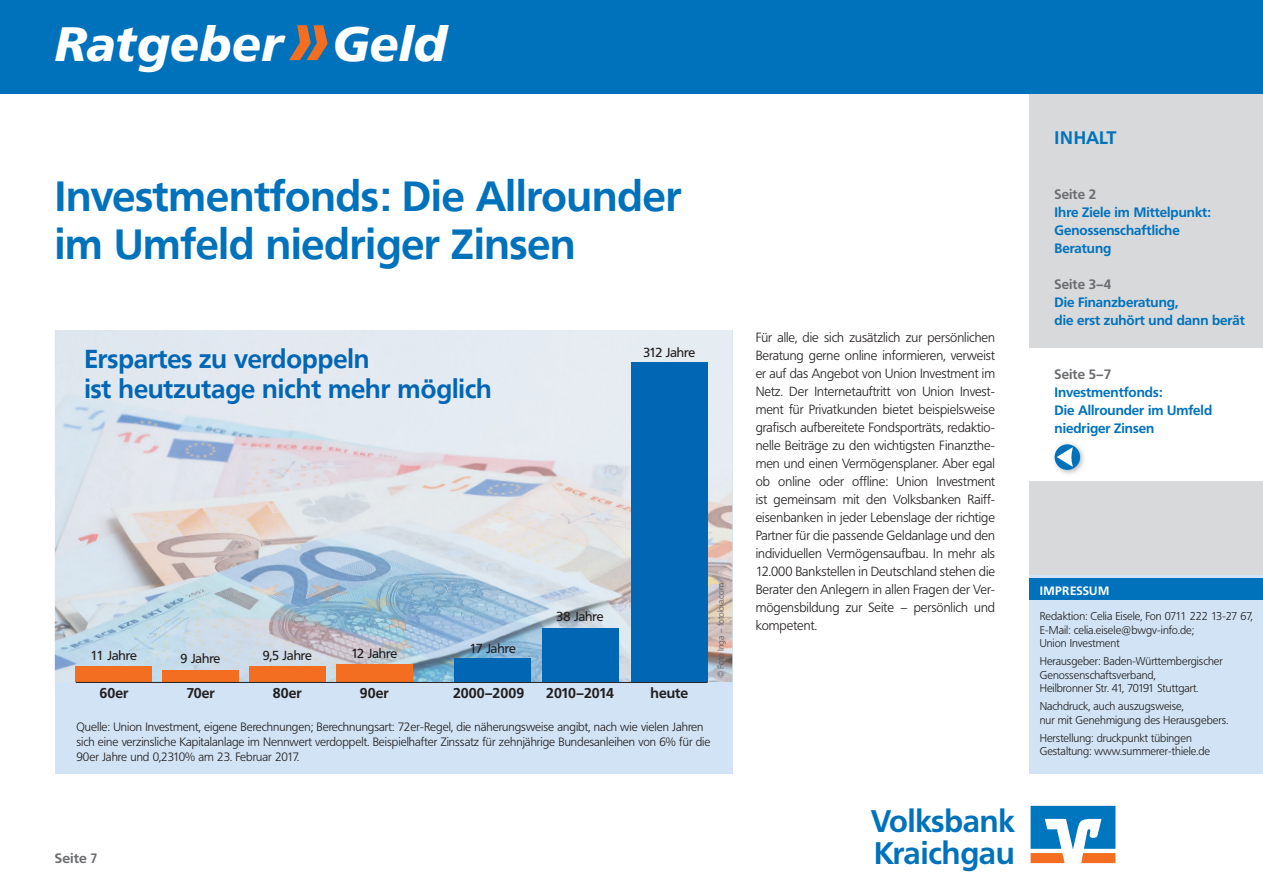
<style>
.page{position:relative;width:1263px;height:893px;background:#fff}
.page>*{position:absolute;margin:0;border:0;box-sizing:border-box;transform-origin:0 0}
.t1{font:italic 700 48px "Frutiger VR";color:#fff}
.t2{font:700 42px/48px "Frutiger VR";color:#0072bc}
.t3{font:700 30.9px/31.5px "Frutiger BQ";color:#0072bc}
.t4{font:700 25.8px/30.8px "Frutiger VR";color:#0166b3}
.t5{font:700 18px "Frutiger BQ";color:#0072bc}
.t6{font:700 14.1px "Frutiger BQ";color:#231f20}
.t7{font:700 14.1px "Frutiger BQ";letter-spacing:-.065em;color:#231f20}
.t8{font:700 13.5px/18px "Frutiger BQ";color:#0072bc}
.t9{font:700 13.5px "Frutiger BQ";color:#6c6d70}
.t10{font:700 13.5px "Frutiger BQ";color:#6c6d70;scale:1.05 1}
.t11{font:300 13.2px/18px "Frutiger BQ";color:#231f20;text-align:justify}
.t12{font:12.9px "Frutiger BQ";color:#231f20}
.t13{font:300 12px/15px "Frutiger BQ";color:#231f20}
.t14{font:700 12px "Frutiger BQ";letter-spacing:.03em;color:#fff}
.t15{font:300 11.25px/13.5px "Frutiger BQ";color:#231f20}
.t16{font:300 8.7px "Frutiger BQ";color:#57585a}
.s1{font-size:84.75px;color:#f36e21}
</style>
<div class="page">
<svg style="left:1030px;top:806px;width:85px;height:57px"></svg>
<div style="left:1029px;top:0;width:234px;height:774px;background:#d8d9db"></div>
<div style="left:1029px;top:348px;width:234px;height:132px;background:#fff"></div>
<img style="left:1054px;top:443px;width:30px;height:31px">
<svg style="left:1054px;top:444px;width:26px;height:26px"></svg>
<svg style="left:1057px;top:447px;width:16px;height:20px"></svg>
<div style="left:1029px;top:575px;width:234px;height:199px;background:#d1e3f4"></div>
<div style="left:1029px;top:579px;width:234px;height:21px;background:#0072bc"></div>
<div style="left:0;top:0;width:1263px;height:94px;background:#0072bc"></div>
<img style="left:55px;top:330px;width:358px;height:280px">
<img style="left:413px;top:330px;width:319px;height:318px">
<img style="left:55px;top:610px;width:372px;height:72px">
<img style="left:425px;top:648px;width:307px;height:34px">
<div style="left:55px;top:682px;width:677px;height:92px;background:#d1e3f4"></div>
<div style="left:76px;top:667px;width:76px;height:15px;background:#f36e21"></div>
<div style="left:163px;top:670px;width:76px;height:12px;background:#f36e21"></div>
<div style="left:249px;top:667px;width:76px;height:15px;background:#f36e21"></div>
<div style="left:336px;top:665px;width:76px;height:18px;background:#f36e21"></div>
<div style="left:455px;top:658px;width:76px;height:24px;background:#0166b3"></div>
<div style="left:542px;top:628px;width:76px;height:54px;background:#0166b3"></div>
<div style="left:631px;top:362px;width:76px;height:320px;background:#0166b3"></div>
<hr style="left:76px;top:682px;width:631px;height:1px;background:#231f20">
<h1 class="t1" style="left:55px;top:15px;width:393px">Ratgeber <span class="s1">»</span>Geld</h1>
<h2 class="t2" style="left:55px;top:172px;width:628px">Investmentfonds: Die Allrounder im Umfeld niedriger Zinsen</h2>
<h3 class="t4" style="left:84px;top:343px;width:409px">Erspartes zu verdoppeln<br>ist heutzutage nicht mehr möglich</h3>
<p class="t12" style="left:643px;top:345px;width:53px">312 Jahre</p>
<p class="t12" style="left:91px;top:648px;width:47px">11 Jahre</p>
<p class="t12" style="left:180px;top:651px;width:41px">9 Jahre</p>
<p class="t12" style="left:263px;top:648px;width:51px">9,5 Jahre</p>
<p class="t12" style="left:351px;top:646px;width:47px">12 Jahre</p>
<p class="t12" style="left:470px;top:641px;width:47px">17 Jahre</p>
<p class="t12" style="left:557px;top:609px;width:48px">38 Jahre</p>
<p class="t16" style="left:716px;top:678px;width:96px;rotate:-90deg">© Foto Inga – fotoloia.com</p>
<p class="t6" style="left:187px;top:685px;width:30px">70er</p>
<p class="t6" style="left:273px;top:685px;width:30px">80er</p>
<p class="t6" style="left:360px;top:685px;width:30px">90er</p>
<p class="t6" style="left:453px;top:685px;width:73px">2000–2009</p>
<p class="t7" style="left:546px;top:685px;width:69px">2010–2014</p>
<p class="t6" style="left:651px;top:685px;width:39px">heute</p>
<p class="t13" style="left:76px;top:720px;width:636px">Quelle: Union Investment, eigene Berechnungen; Berechnungsart: 72er-Regel, die näherungsweise angibt, nach wie vielen Jahren sich eine verzinsliche Kapitalanlage im Nennwert verdoppelt. Beispielhafter Zinssatz für zehnjährige Bundesanleihen von 6% für die<br>90er Jahre und 0,2310% am 23. Februar 2017.</p>
<p class="t6" style="left:99px;top:685px;width:30px">60er</p>
<p class="t10" style="left:55px;top:850px;width:42px">Seite 7</p>
<p class="t11" style="left:756px;top:329px;width:241px">Für alle, die sich zusätzlich zur persönlichen Beratung gerne online informieren, verweist er auf das Angebot von Union Investment im Netz. Der Internetauftritt von Union Invest&shy;ment für Privatkunden bietet beispielsweise grafisch aufbereitete Fondsporträts, redaktio&shy;nelle Beiträge zu den wichtigsten Finanzthe&shy;men und einen Vermögensplaner. Aber egal ob online oder offline: Union Investment ist gemeinsam mit den Volksbanken Raiff&shy;eisenbanken in jeder Lebenslage der richtige Partner für die passende Geldanlage und den individuellen Vermögensaufbau. In mehr als 12.000 Bankstellen in Deutschland stehen die Berater den Anlegern in allen Fragen der Ver&shy;mögensbildung zur Seite – persönlich und kompetent.</p>
<h3 class="t3" style="left:871px;top:806px;width:145px">Volksbank<br>Kraichgau</h3>
<h3 class="t5" style="left:1054px;top:127px;width:63px">INHALT</h3>
<p class="t9" style="left:1054px;top:186px;width:43px">Seite 2</p>
<p class="t8" style="left:1054px;top:204px;width:158px">Ihre Ziele im Mittelpunkt:<br>Genossenschaftliche<br>Beratung</p>
<p class="t9" style="left:1054px;top:276px;width:58px">Seite 3–4</p>
<p class="t8" style="left:1054px;top:294px;width:192px">Die Finanzberatung,<br>die erst zuhört und dann berät</p>
<p class="t9" style="left:1054px;top:366px;width:58px">Seite 5–7</p>
<p class="t8" style="left:1054px;top:384px;width:159px">Investmentfonds:<br>Die Allrounder im Umfeld niedriger Zinsen</p>
<p class="t14" style="left:1040px;top:583px;width:71px">IMPRESSUM</p>
<p class="t15" style="left:1040px;top:609px;width:214px">Redaktion: Celia Eisele, Fon 0711 222 13-27 67,<br>E-Mail: celia.eisele@bwgv-info.de;<br>Union Investment</p>
<p class="t15" style="left:1040px;top:654px;width:185px">Herausgeber: Baden-Württembergischer<br>Genossenschaftsverband,<br>Heilbronner Str. 41, 70191 Stuttgart.</p>
<p class="t15" style="left:1040px;top:699px;width:190px">Nachdruck, auch auszugsweise,<br>nur mit Genehmigung des Herausgebers.</p>
<p class="t15" style="left:1040px;top:731px;width:172px">Herstellung: druckpunkt tübingen<br>Gestaltung: www.summerer-thiele.de</p>
</div>
